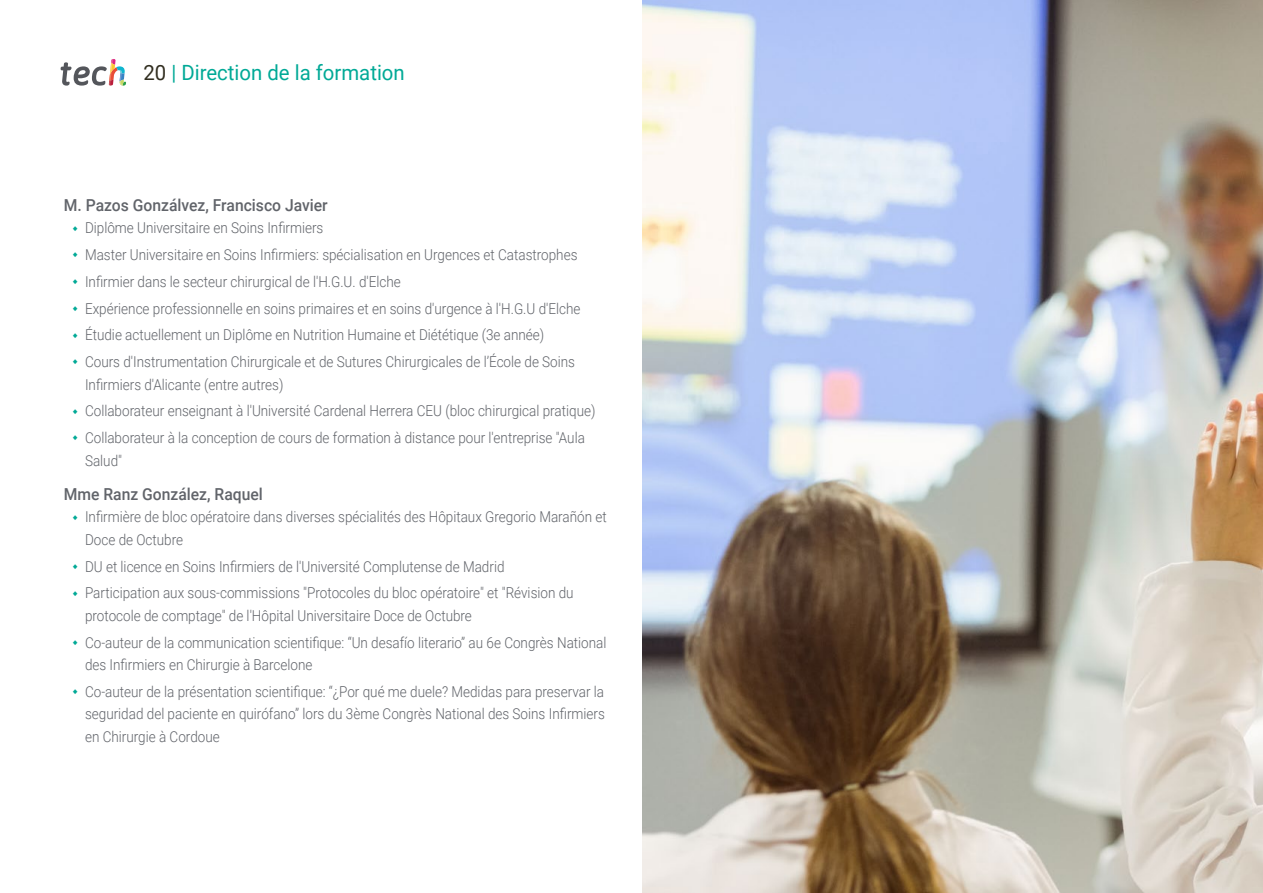
<style>
.page{position:relative;width:1263px;height:893px;background:#fff}
.page>*{position:absolute;margin:0;border:0;box-sizing:border-box;transform-origin:0 0}
.t1{font:21px "Roboto";color:#00a996}
.t2{font:500 16.5px "Roboto";color:#61646a;scale:.95 1}
.t3{font:300 15px/26.7px "Roboto";color:#61646a;scale:.9 1}
.s1{color:#312e20}
</style>
<div class="page">
<img style="left:642px;top:0;width:621px;height:893px">
<svg style="left:61px;top:59px;width:65px;height:27px"></svg>
<h1 class="t1" style="left:144px;top:57px;width:263px"><span class="s1">20</span> | Direction de la formation</h1>
<p class="t2" style="left:64px;top:194px;width:279px">M. Pazos Gonzálvez, Francisco Javier</p>
<p class="t3" style="left:85px;top:214px;width:552px">Diplôme Universitaire en Soins Infirmiers<br>Master Universitaire en Soins Infirmiers: spécialisation en Urgences et Catastrophes Infirmier dans le secteur chirurgical de l'H.G.U. d'Elche<br>Expérience professionnelle en soins primaires et en soins d'urgence à l'H.G.U d'Elche Étudie actuellement un Diplôme en Nutrition Humaine et Diététique (3e année)<br>Cours d'Instrumentation Chirurgicale et de Sutures Chirurgicales de l’École de Soins</p>
<p class="t3" style="left:85px;top:370px;width:569px">Infirmiers d'Alicante (entre autres)<br>Collaborateur enseignant à l'Université Cardenal Herrera CEU (bloc chirurgical pratique)<br>Collaborateur à la conception de cours de formation à distance pour l'entreprise "Aula</p>
<p class="t3" style="left:85px;top:446px;width:43px">Salud"</p>
<p class="t2" style="left:64px;top:482px;width:211px">Mme Ranz González, Raquel</p>
<p class="t3" style="left:85px;top:505px;width:581px;line-height:22.5px">Infirmière de bloc opératoire dans diverses spécialités des Hôpitaux Gregorio Marañón et<br>Doce de Octubre</p>
<p class="t3" style="left:85px;top:552px;width:544px">DU et licence en Soins Infirmiers de l'Université Complutense de Madrid<br>Participation aux sous-commissions "Protocoles du bloc opératoire" et "Révision du</p>
<p class="t3" style="left:85px;top:602px;width:581px">protocole de comptage" de l'Hôpital Universitaire Doce de Octubre<br>Co-auteur de la communication scientifique: “Un desafío literario” au 6e Congrès National</p>
<p class="t3" style="left:85px;top:651px;width:578px">des Infirmiers en Chirurgie à Barcelone<br>Co-auteur de la présentation scientifique: “¿Por qué me duele? Medidas para preservar la</p>
<p class="t3" style="left:85px;top:702px;width:579px;line-height:22.5px">seguridad del paciente en quirófano’’ lors du 3ème Congrès National des Soins Infirmiers en Chirurgie à Cordoue</p>
</div>
